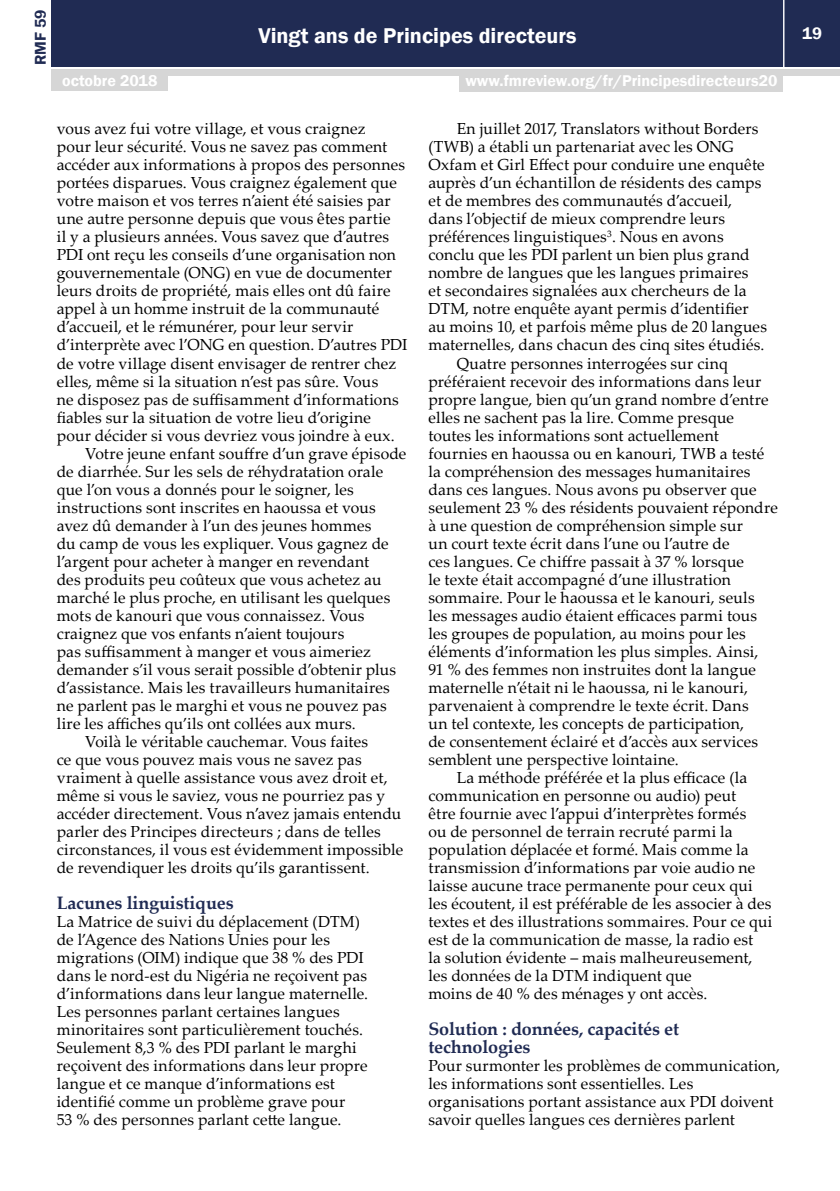
<style>
.page{position:relative;width:840px;height:1191px;background:#fff}
.page>*{position:absolute;margin:0;border:0;box-sizing:border-box;transform-origin:0 0}
.t1{font:600 22px "Franklin Gothic";color:#fff}
.t2{font:700 18px/18px "Palatino Linotype";letter-spacing:-.01em;color:#202b53}
.t3{font:600 17px "Franklin Gothic";color:#fff}
.t4{font:16px/18px "Palatino Linotype";letter-spacing:.01em;color:#000}
.t5{font:600 16px "Franklin Gothic";color:#fff}
.t6{font:600 16px "Franklin Gothic";color:#202b53}
</style>
<div class="page">
<div style="left:52px;top:0;width:787px;height:66px;background:#202b53"></div>
<div style="left:52px;top:69px;width:787px;height:6px;background:#d6d6d6"></div>
<hr style="left:782px;top:0;width:2px;height:68px;background:#fff">
<div style="left:52px;top:73px;width:116px;height:18px;background:#d6d6d6"></div>
<div style="left:459px;top:74px;width:323px;height:18px;background:#d6d6d6"></div>
<p class="t6" style="left:31px;top:65px;width:57px;rotate:-90deg">RMF 59</p>
<h1 class="t1" style="left:258px;top:22px;width:319px">Vingt ans de Principes directeurs</h1>
<p class="t5" style="left:62px;top:71px;width:97px">octobre 2018</p>
<p class="t5" style="left:465px;top:71px;width:313px">www.fmreview.org/fr/Principesdirecteurs20</p>
<p class="t4" style="left:57px;top:119px;width:310px">vous avez fui votre village, et vous craignez</p>
<p class="t4" style="left:57px;top:137px;width:332px">pour leur sécurité. Vous ne savez pas comment</p>
<p class="t4" style="left:57px;top:155px;width:350px">accéder aux informations à propos des personnes</p>
<p class="t4" style="left:57px;top:173px;width:341px">portées disparues. Vous craignez également que</p>
<p class="t4" style="left:57px;top:191px;width:335px">votre maison et vos terres n’aient été saisies par</p>
<p class="t4" style="left:57px;top:209px;width:335px">une autre personne depuis que vous êtes partie</p>
<p class="t4" style="left:57px;top:227px;width:334px">il y a plusieurs années. Vous savez que d’autres</p>
<p class="t4" style="left:57px;top:245px;width:340px">PDI ont reçu les conseils d’une organisation non</p>
<p class="t4" style="left:57px;top:263px;width:336px">gouvernementale (ONG) en vue de documenter</p>
<p class="t4" style="left:57px;top:281px;width:335px">leurs droits de propriété, mais elles ont dû faire</p>
<p class="t4" style="left:57px;top:299px;width:324px">appel à un homme instruit de la communauté</p>
<p class="t4" style="left:57px;top:317px;width:298px">d’accueil, et le rémunérer, pour leur servir</p>
<p class="t4" style="left:57px;top:335px;width:352px">d’interprète avec l’ONG en question. D’autres PDI</p>
<p class="t4" style="left:57px;top:353px;width:341px">de votre village disent envisager de rentrer chez</p>
<p class="t4" style="left:57px;top:371px;width:323px">elles, même si la situation n’est pas sûre. Vous</p>
<p class="t4" style="left:57px;top:389px;width:343px">ne disposez pas de suffisamment d’informations</p>
<p class="t4" style="left:57px;top:407px;width:315px">fiables sur la situation de votre lieu d’origine</p>
<p class="t4" style="left:57px;top:425px;width:339px">pour décider si vous devriez vous joindre à eux.</p>
<p class="t4" style="left:85px;top:443px;width:322px">Votre jeune enfant souffre d’un grave épisode</p>
<p class="t4" style="left:57px;top:461px;width:328px">de diarrhée. Sur les sels de réhydratation orale</p>
<p class="t4" style="left:57px;top:479px;width:298px">que l’on vous a donnés pour le soigner, les</p>
<p class="t4" style="left:57px;top:497px;width:320px">instructions sont inscrites en haoussa et vous</p>
<p class="t4" style="left:57px;top:515px;width:316px">avez dû demander à l’un des jeunes hommes</p>
<p class="t4" style="left:57px;top:533px;width:333px">du camp de vous les expliquer. Vous gagnez de</p>
<p class="t4" style="left:57px;top:551px;width:314px">l’argent pour acheter à manger en revendant</p>
<p class="t4" style="left:57px;top:569px;width:326px">des produits peu coûteux que vous achetez au</p>
<p class="t4" style="left:57px;top:587px;width:335px">marché le plus proche, en utilisant les quelques</p>
<p class="t4" style="left:57px;top:605px;width:309px">mots de kanouri que vous connaissez. Vous</p>
<p class="t4" style="left:57px;top:623px;width:289px">craignez que vos enfants n’aient toujours</p>
<p class="t4" style="left:57px;top:641px;width:316px">pas suffisamment à manger et vous aimeriez</p>
<p class="t4" style="left:57px;top:659px;width:340px">demander s’il vous serait possible d’obtenir plus</p>
<p class="t4" style="left:57px;top:677px;width:334px">d’assistance. Mais les travailleurs humanitaires</p>
<p class="t4" style="left:57px;top:695px;width:331px">ne parlent pas le marghi et vous ne pouvez pas</p>
<p class="t4" style="left:57px;top:713px;width:300px">lire les affiches qu’ils ont collées aux murs.</p>
<p class="t4" style="left:85px;top:731px;width:284px">Voilà le véritable cauchemar. Vous faites</p>
<p class="t4" style="left:57px;top:749px;width:306px">ce que vous pouvez mais vous ne savez pas</p>
<p class="t4" style="left:57px;top:767px;width:332px">vraiment à quelle assistance vous avez droit et,</p>
<p class="t4" style="left:57px;top:785px;width:329px">même si vous le saviez, vous ne pourriez pas y</p>
<p class="t4" style="left:57px;top:803px;width:346px">accéder directement. Vous n’avez jamais entendu</p>
<p class="t4" style="left:57px;top:821px;width:325px">parler des Principes directeurs ; dans de telles</p>
<p class="t4" style="left:57px;top:839px;width:348px">circonstances, il vous est évidemment impossible</p>
<p class="t4" style="left:57px;top:857px;width:314px">de revendiquer les droits qu’ils garantissent.</p>
<p class="t2" style="left:57px;top:893px;width:178px">Lacunes linguistiques</p>
<p class="t4" style="left:57px;top:911px;width:313px">La Matrice de suivi du déplacement (DTM) de l’Agence des Nations Unies pour les migrations (OIM) indique que 38 % des PDI dans le nord-est du Nigéria ne reçoivent pas d’informations dans leur langue maternelle.<br>Les personnes parlant certaines langues minoritaires sont particulièrement touchés.<br>Seulement 8,3 % des PDI parlant le marghi reçoivent des informations dans leur propre langue et ce manque d’informations est identifié comme un problème grave pour<br>53 % des personnes parlant cette langue.</p>
<p class="t4" style="left:456px;top:119px;width:303px">En juillet 2017, Translators without Borders</p>
<p class="t4" style="left:428px;top:137px;width:307px">(TWB) a établi un partenariat avec les ONG</p>
<p class="t4" style="left:428px;top:155px;width:338px">Oxfam et Girl Effect pour conduire une enquête</p>
<p class="t4" style="left:428px;top:173px;width:334px">auprès d’un échantillon de résidents des camps</p>
<p class="t4" style="left:428px;top:191px;width:305px">et de membres des communautés d’accueil,</p>
<p class="t4" style="left:428px;top:209px;width:298px">dans l’objectif de mieux comprendre leurs</p>
<p class="t4" style="left:428px;top:227px;width:296px">préférences linguistiques<sup>3</sup>. Nous en avons</p>
<p class="t4" style="left:428px;top:245px;width:322px">conclu que les PDI parlent un bien plus grand</p>
<p class="t4" style="left:428px;top:263px;width:321px">nombre de langues que les langues primaires</p>
<p class="t4" style="left:428px;top:281px;width:319px">et secondaires signalées aux chercheurs de la</p>
<p class="t4" style="left:428px;top:299px;width:321px">DTM, notre enquête ayant permis d’identifier</p>
<p class="t4" style="left:428px;top:317px;width:340px">au moins 10, et parfois même plus de 20 langues</p>
<p class="t4" style="left:428px;top:335px;width:337px">maternelles, dans chacun des cinq sites étudiés.</p>
<p class="t4" style="left:456px;top:353px;width:272px">Quatre personnes interrogées sur cinq</p>
<p class="t4" style="left:428px;top:371px;width:334px">préféraient recevoir des informations dans leur</p>
<p class="t4" style="left:428px;top:389px;width:341px">propre langue, bien qu’un grand nombre d’entre</p>
<p class="t4" style="left:428px;top:407px;width:307px">elles ne sachent pas la lire. Comme presque</p>
<p class="t4" style="left:428px;top:425px;width:292px">toutes les informations sont actuellement</p>
<p class="t4" style="left:428px;top:443px;width:337px">fournies en haoussa ou en kanouri, TWB a testé</p>
<p class="t4" style="left:428px;top:461px;width:323px">la compréhension des messages humanitaires</p>
<p class="t4" style="left:428px;top:479px;width:329px">dans ces langues. Nous avons pu observer que</p>
<p class="t4" style="left:428px;top:497px;width:351px">seulement 23 % des résidents pouvaient répondre</p>
<p class="t4" style="left:428px;top:515px;width:316px">à une question de compréhension simple sur</p>
<p class="t4" style="left:428px;top:533px;width:302px">un court texte écrit dans l’une ou l’autre de</p>
<p class="t4" style="left:428px;top:551px;width:317px">ces langues. Ce chiffre passait à 37 % lorsque</p>
<p class="t4" style="left:428px;top:569px;width:304px">le texte était accompagné d’une illustration</p>
<p class="t4" style="left:428px;top:587px;width:328px">sommaire. Pour le haoussa et le kanouri, seuls</p>
<p class="t4" style="left:428px;top:605px;width:330px">les messages audio étaient efficaces parmi tous</p>
<p class="t4" style="left:428px;top:623px;width:319px">les groupes de population, au moins pour les</p>
<p class="t4" style="left:428px;top:641px;width:331px">éléments d’information les plus simples. Ainsi,</p>
<p class="t4" style="left:428px;top:659px;width:329px">91 % des femmes non instruites dont la langue</p>
<p class="t4" style="left:428px;top:677px;width:321px">maternelle n’était ni le haoussa, ni le kanouri,</p>
<p class="t4" style="left:428px;top:695px;width:322px">parvenaient à comprendre le texte écrit. Dans</p>
<p class="t4" style="left:428px;top:713px;width:317px">un tel contexte, les concepts de participation,</p>
<p class="t4" style="left:428px;top:731px;width:331px">de consentement éclairé et d’accès aux services</p>
<p class="t4" style="left:428px;top:749px;width:252px">semblent une perspective lointaine.</p>
<p class="t4" style="left:456px;top:767px;width:292px">La méthode préférée et la plus efficace (la</p>
<p class="t4" style="left:428px;top:785px;width:309px">communication en personne ou audio) peut</p>
<p class="t4" style="left:428px;top:803px;width:319px">être fournie avec l’appui d’interprètes formés</p>
<p class="t4" style="left:428px;top:821px;width:306px">ou de personnel de terrain recruté parmi la</p>
<p class="t4" style="left:428px;top:839px;width:322px">population déplacée et formé. Mais comme la</p>
<p class="t4" style="left:428px;top:857px;width:328px">transmission d’informations par voie audio ne</p>
<p class="t4" style="left:428px;top:875px;width:326px">laisse aucune trace permanente pour ceux qui</p>
<p class="t4" style="left:428px;top:893px;width:344px">les écoutent, il est préférable de les associer à des</p>
<p class="t4" style="left:428px;top:911px;width:345px">textes et des illustrations sommaires. Pour ce qui</p>
<p class="t4" style="left:428px;top:929px;width:326px">est de la communication de masse, la radio est</p>
<p class="t4" style="left:428px;top:947px;width:325px">la solution évidente – mais malheureusement,</p>
<p class="t4" style="left:428px;top:965px;width:265px">les données de la DTM indiquent que</p>
<p class="t4" style="left:428px;top:983px;width:280px">moins de 40 % des ménages y ont accès.</p>
<p class="t2" style="left:428px;top:1019px;width:252px">Solution : données, capacités et technologies</p>
<p class="t4" style="left:428px;top:1055px;width:353px">Pour surmonter les problèmes de communication, les informations sont essentielles. Les organisations portant assistance aux PDI doivent savoir quelles langues ces dernières parlent</p>
<p class="t3" style="left:801px;top:23px;width:21px">19</p>
</div>
